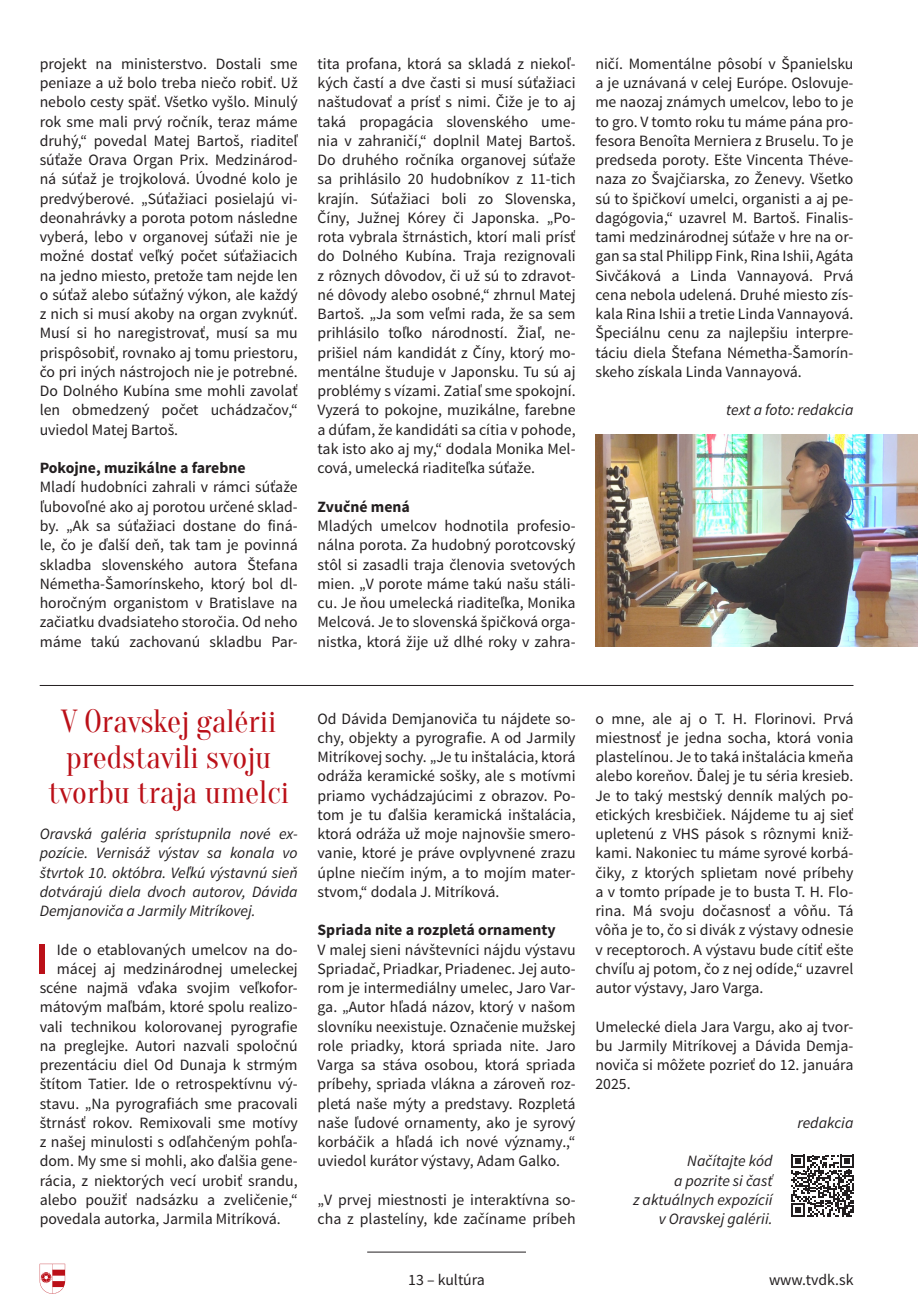
<style>
.page{position:relative;width:918px;height:1305px;background:#fff}
.page>*{position:absolute;margin:0;border:0;box-sizing:border-box;transform-origin:0 0}
.prvý_odstavec_s_inic{font:45.5px "Source Sans Pro";color:#bb1018;scale:1.4 1}
.malý_nadpis__červený{font:31.5px/35px "Oranienbaum";color:#bb1018;text-align:center}
.prvý_odstavec_s_inic-2{font:15.75px/19.2px "Source Sans Pro";color:#231f20;text-align:justify}
.malý_perex{font:italic 15.75px/19.2px "Source Sans Pro";color:#231f20;text-align:justify}
.meno_autora__pokrač{font:italic 15.75px/19.2px "Source Sans Pro";color:#231f20;text-align:right}
.podnadpis{font:700 15.75px "Source Sans Pro";color:#231f20}
</style>
<div class="page">
<svg style="left:40px;top:1263px;width:25px;height:30px"></svg>
<hr style="left:367px;top:1251px;width:159px;height:1px;background:#231f20">
<hr style="left:40px;top:685px;width:813px;height:1px;background:#231f20">
<img style="left:595px;top:435px;width:323px;height:211px">
<svg style="left:791px;top:1154px;width:62px;height:62px"></svg>
<p class="prvý_odstavec_s_inic-2" style="left:40px;top:54px;width:259px">projekt na ministerstvo. Dostali sme peniaze a už bolo treba niečo robiť. Už nebolo cesty späť. Všetko vyšlo. Minulý rok sme mali prvý ročník, teraz máme druhý,“ povedal Matej Bartoš, riaditeľ súťaže Orava Organ Prix. Medzinárod&shy;ná súťaž je trojkolová. Úvodné kolo je predvýberové. „Súťažiaci posielajú vi&shy;deonahrávky a porota potom následne vyberá, lebo v organovej súťaži nie je možné dostať veľký počet súťažiacich na jedno miesto, pretože tam nejde len o súťaž alebo súťažný výkon, ale každý z nich si musí akoby na organ zvyknúť.<br>Musí si ho naregistrovať, musí sa mu prispôsobiť, rovnako aj tomu priestoru, čo pri iných nástrojoch nie je potrebné.<br>Do Dolného Kubína sme mohli zavolať len obmedzený počet uchádzačov,“ uviedol Matej Bartoš.</p>
<p class="podnadpis" style="left:40px;top:458px;width:207px">Pokojne, muzikálne a farebne</p>
<p class="prvý_odstavec_s_inic-2" style="left:40px;top:478px;width:259px">Mladí hudobníci zahrali v rámci súťaže ľubovoľné ako aj porotou určené sklad&shy;by. „Ak sa súťažiaci dostane do finá&shy;le, čo je ďalší deň, tak tam je povinná skladba slovenského autora Štefana Németha-Šamorínskeho, ktorý bol dl&shy;horočným organistom v Bratislave na začiatku dvadsiateho storočia. Od neho máme takú zachovanú skladbu Par-</p>
<p class="prvý_odstavec_s_inic-2" style="left:317px;top:54px;width:259px">tita profana, ktorá sa skladá z niekoľ&shy;kých častí a dve časti si musí súťažiaci naštudovať a prísť s nimi. Čiže je to aj taká propagácia slovenského ume&shy;nia v zahraničí,“ doplnil Matej Bartoš.<br>Do druhého ročníka organovej súťaže sa prihlásilo 20 hudobníkov z 11-tich krajín. Súťažiaci boli zo Slovenska, Číny, Južnej Kórey či Japonska. „Po&shy;rota vybrala štrnástich, ktorí mali prísť do Dolného Kubína. Traja rezignovali z rôznych dôvodov, či už sú to zdravot&shy;né dôvody alebo osobné,“ zhrnul Matej Bartoš. „Ja som veľmi rada, že sa sem prihlásilo toľko národností. Žiaľ, ne&shy;prišiel nám kandidát z Číny, ktorý mo&shy;mentálne študuje v Japonsku. Tu sú aj problémy s vízami. Zatiaľ sme spokojní.<br>Vyzerá to pokojne, muzikálne, farebne a dúfam, že kandidáti sa cítia v pohode, tak isto ako aj my,“ dodala Monika Mel&shy;cová, umelecká riaditeľka súťaže.</p>
<p class="podnadpis" style="left:317px;top:496px;width:94px">Zvučné mená</p>
<p class="prvý_odstavec_s_inic-2" style="left:317px;top:516px;width:259px">Mladých umelcov hodnotila profesio&shy;nálna porota. Za hudobný porotcovský stôl si zasadli traja členovia svetových mien. „V porote máme takú našu stáli&shy;cu. Je ňou umelecká riaditeľka, Monika Melcová. Je to slovenská špičková orga&shy;nistka, ktorá žije už dlhé roky v zahra-</p>
<p class="prvý_odstavec_s_inic-2" style="left:595px;top:54px;width:259px">ničí. Momentálne pôsobí v Španielsku a je uznávaná v celej Európe. Oslovuje&shy;me naozaj známych umelcov, lebo to je to gro. V tomto roku tu máme pána pro&shy;fesora Benoîta Merniera z Bruselu. To je predseda poroty. Ešte Vincenta Théve&shy;naza zo Švajčiarska, zo Ženevy. Všetko sú to špičkoví umelci, organisti a aj pe&shy;dagógovia,“ uzavrel M. Bartoš. Finalis&shy;tami medzinárodnej súťaže v hre na or&shy;gan sa stal Philipp Fink, Rina Ishii, Agáta Sivčáková a Linda Vannayová. Prvá cena nebola udelená. Druhé miesto zís&shy;kala Rina Ishii a tretie Linda Vannayová.<br>Špeciálnu cenu za najlepšiu interpre&shy;táciu diela Štefana Németha-Šamorín&shy;skeho získala Linda Vannayová.</p>
<p class="meno_autora__pokrač" style="left:726px;top:401px;width:129px">text a foto: redakcia</p>
<p class="malý_nadpis__červený" style="left:48px;top:705px;width:242px">V Oravskej galérii predstavili svoju tvorbu traja umelci</p>
<p class="malý_perex" style="left:40px;top:824px;width:259px">Oravská galéria sprístupnila nové ex&shy;pozície. Vernisáž výstav sa konala vo štvrtok 10. októbra. Veľkú výstavnú sieň dotvárajú diela dvoch autorov, Dávida Demjanoviča a Jarmily Mitríkovej.</p>
<p class="prvý_odstavec_s_inic" style="left:34px;top:930px;width:13px">I</p>
<p class="prvý_odstavec_s_inic-2" style="left:57px;top:940px;width:242px">Ide o etablovaných umelcov na do-</p>
<p class="prvý_odstavec_s_inic-2" style="left:57px;top:959px;width:242px">mácej aj medzinárodnej umeleckej</p>
<p class="prvý_odstavec_s_inic-2" style="left:40px;top:978px;width:259px">scéne najmä vďaka svojim veľkofor-</p>
<p class="prvý_odstavec_s_inic-2" style="left:40px;top:998px;width:259px">mátovým maľbám, ktoré spolu realizo-</p>
<p class="prvý_odstavec_s_inic-2" style="left:40px;top:1017px;width:259px">vali technikou kolorovanej pyrografie</p>
<p class="prvý_odstavec_s_inic-2" style="left:40px;top:1036px;width:259px">na preglejke. Autori nazvali spoločnú</p>
<p class="prvý_odstavec_s_inic-2" style="left:40px;top:1055px;width:259px">prezentáciu diel Od Dunaja k strmým</p>
<p class="prvý_odstavec_s_inic-2" style="left:40px;top:1075px;width:259px">štítom Tatier. Ide o retrospektívnu vý-</p>
<p class="prvý_odstavec_s_inic-2" style="left:40px;top:1094px;width:259px">stavu. „Na pyrografiách sme pracovali</p>
<p class="prvý_odstavec_s_inic-2" style="left:40px;top:1113px;width:259px">štrnásť rokov. Remixovali sme motívy</p>
<p class="prvý_odstavec_s_inic-2" style="left:40px;top:1132px;width:259px">z našej minulosti s odľahčeným pohľa-</p>
<p class="prvý_odstavec_s_inic-2" style="left:40px;top:1152px;width:259px">dom. My sme si mohli, ako ďalšia gene-</p>
<p class="prvý_odstavec_s_inic-2" style="left:40px;top:1171px;width:259px">rácia, z niektorých vecí urobiť srandu,</p>
<p class="prvý_odstavec_s_inic-2" style="left:40px;top:1190px;width:259px">alebo použiť nadsázku a zveličenie,“</p>
<p class="prvý_odstavec_s_inic-2" style="left:40px;top:1209px;width:243px">povedala autorka, Jarmila Mitríková.</p>
<p class="prvý_odstavec_s_inic-2" style="left:317px;top:709px;width:259px">Od Dávida Demjanoviča tu nájdete so&shy;chy, objekty a pyrografie. A od Jarmily Mitríkovej sochy. „Je tu inštalácia, ktorá odráža keramické sošky, ale s motívmi priamo vychádzajúcimi z obrazov. Po&shy;tom je tu ďalšia keramická inštalácia, ktorá odráža už moje najnovšie smero&shy;vanie, ktoré je práve ovplyvnené zrazu úplne niečím iným, a to mojím mater&shy;stvom,“ dodala J. Mitríková.</p>
<p class="podnadpis" style="left:317px;top:920px;width:239px">Spriada nite a rozpletá ornamenty</p>
<p class="prvý_odstavec_s_inic-2" style="left:317px;top:940px;width:259px">V malej sieni návštevníci nájdu výstavu Spriadač, Priadkar, Priadenec. Jej auto&shy;rom je intermediálny umelec, Jaro Var&shy;ga. „Autor hľadá názov, ktorý v našom slovníku neexistuje. Označenie mužskej role priadky, ktorá spriada nite. Jaro Varga sa stáva osobou, ktorá spriada príbehy, spriada vlákna a zároveň roz&shy;pletá naše mýty a predstavy. Rozpletá naše ľudové ornamenty, ako je syrový korbáčik a hľadá ich nové významy.,“ uviedol kurátor výstavy, Adam Galko.</p>
<p class="prvý_odstavec_s_inic-2" style="left:317px;top:1190px;width:259px">„V prvej miestnosti je interaktívna so&shy;cha z plastelíny, kde začíname príbeh</p>
<p class="prvý_odstavec_s_inic-2" style="left:595px;top:709px;width:259px">o mne, ale aj o T. H. Florinovi. Prvá miestnosť je jedna socha, ktorá vonia plastelínou. Je to taká inštalácia kmeňa alebo koreňov. Ďalej je tu séria kresieb.<br>Je to taký mestský denník malých po&shy;etických kresbičiek. Nájdeme tu aj sieť upletenú z VHS pások s rôznymi kniž&shy;kami. Nakoniec tu máme syrové korbá&shy;čiky, z ktorých splietam nové príbehy a v tomto prípade je to busta T. H. Flo&shy;rina. Má svoju dočasnosť a vôňu. Tá vôňa je to, čo si divák z výstavy odnesie v receptoroch. A výstavu bude cítiť ešte chvíľu aj potom, čo z nej odíde,“ uzavrel autor výstavy, Jaro Varga.</p>
<p class="prvý_odstavec_s_inic-2" style="left:595px;top:1017px;width:259px">Umelecké diela Jara Vargu, ako aj tvor&shy;bu Jarmily Mitríkovej a Dávida Demja&shy;noviča si môžete pozrieť do 12. januára 2025.</p>
<p class="meno_autora__pokrač" style="left:797px;top:1113px;width:57px">redakcia</p>
<p class="meno_autora__pokrač" style="left:633px;top:1151px;width:141px">Načítajte kód<br>a pozrite si časť<br>z aktuálnych expozícií v Oravskej galérii.</p>
<p class="prvý_odstavec_s_inic-2" style="left:408px;top:1270px;width:78px">13 – kultúra</p>
<p class="prvý_odstavec_s_inic-2" style="left:769px;top:1270px;width:86px">www.tvdk.sk</p>
</div>
